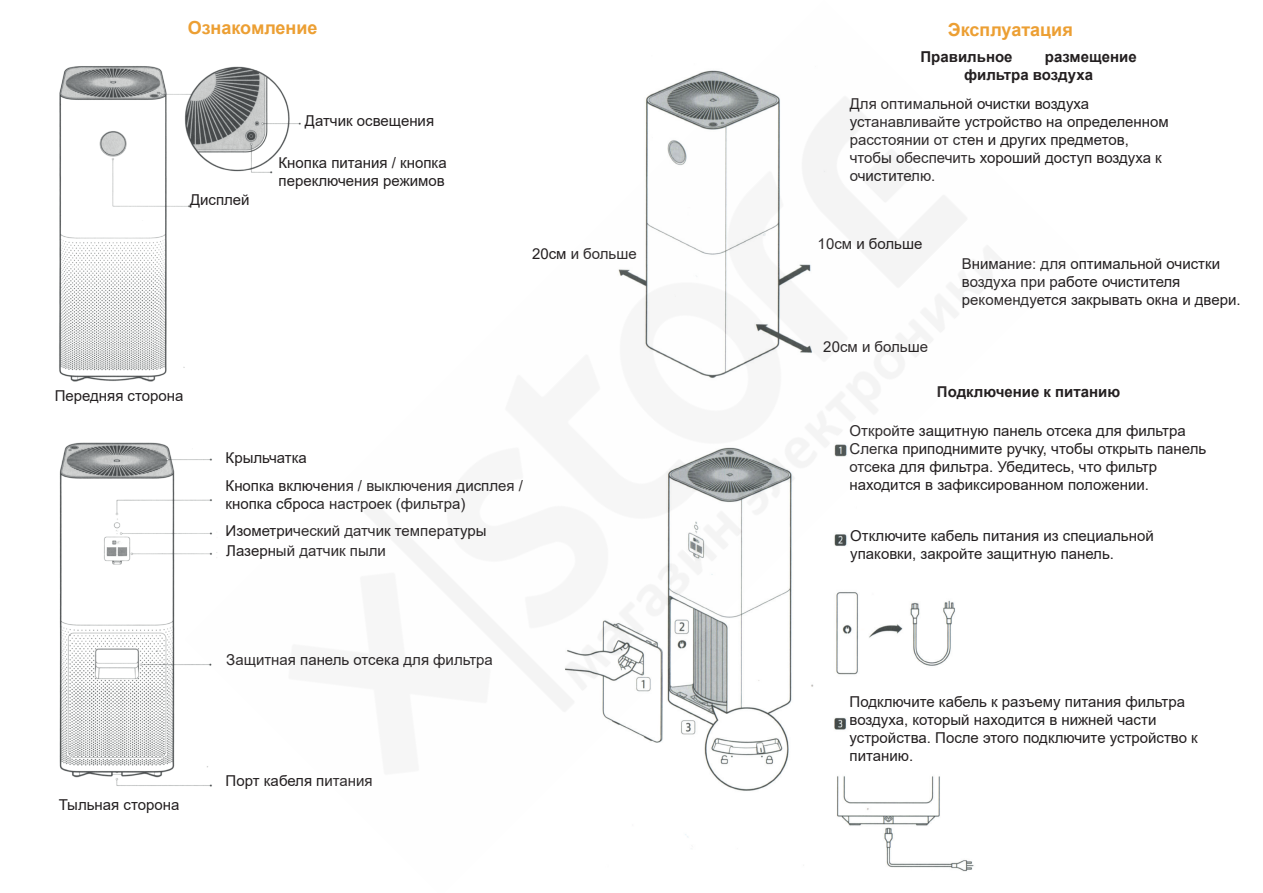
<style>
.page{position:relative;width:1263px;height:893px;background:#fff}
.page>*{position:absolute;margin:0;border:0;box-sizing:border-box;transform-origin:0 0}
.t1{font:700 18px "Arial";color:#ec9f33}
.t2{font:15px/18px "Arial";color:#231f20}
.t3{font:700 15px/18px "Arial";color:#231f20}
</style>
<div class="page">
<img style="left:59px;top:66px;width:126px;height:316px">
<img style="left:59px;top:442px;width:126px;height:344px">
<img style="left:185px;top:66px;width:822px;height:806px">
<p class="t1" style="left:188px;top:15px;width:131px">Ознакомление</p>
<p class="t2" style="left:190px;top:191px;width:61px">Дисплей</p>
<p class="t2" style="left:305px;top:111px;width:131px">Датчик освещения</p>
<p class="t2" style="left:279px;top:154px;width:170px">Кнопка питания / кнопка переключения режимов</p>
<p class="t2" style="left:532px;top:245px;width:106px">20см и больше</p>
<p class="t2" style="left:55px;top:387px;width:130px">Передняя сторона</p>
<p class="t2" style="left:59px;top:796px;width:122px">Тыльная сторона</p>
<p class="t2" style="left:226px;top:443px;width:299px;line-height:28.7px">Крыльчатка<br>Кнопка включения / выключения дисплея /</p>
<p class="t2" style="left:226px;top:491px;width:262px;line-height:26.4px">кнопка сброса настроек (фильтра)<br>Изометрический датчик температуры</p>
<p class="t2" style="left:226px;top:541px;width:161px">Лазерный датчик пыли</p>
<p class="t2" style="left:226px;top:651px;width:268px">Защитная панель отсека для фильтра</p>
<p class="t2" style="left:226px;top:771px;width:149px">Порт кабеля питания</p>
<p class="t1" style="left:948px;top:17px;width:126px">Эксплуатация</p>
<p class="t3" style="left:920px;top:48px;width:94px">Правильное</p>
<p class="t3" style="left:964px;top:48px;width:174px;text-indent:81px">размещение фильтра воздуха</p>
<p class="t2" style="left:850px;top:95px;width:320px">Для оптимальной очистки воздуха устанавливайте устройство на определенном расстоянии от стен и других предметов, чтобы обеспечить хороший доступ воздуха к очистителю.</p>
<p class="t2" style="left:818px;top:235px;width:106px">10см и больше</p>
<p class="t2" style="left:823px;top:338px;width:106px">20см и больше</p>
<p class="t2" style="left:962px;top:255px;width:280px">Внимание: для оптимальной очистки воздуха при работе очистителя рекомендуется закрывать окна и двери.</p>
<p class="t3" style="left:937px;top:382px;width:185px">Подключение к питанию</p>
<p class="t2" style="left:849px;top:422px;width:358px">Откройте защитную панель отсека для фильтра Слегка приподнимите ручку, чтобы открыть панель отсека для фильтра. Убедитесь, что фильтр находится в зафиксированном положении.</p>
<p class="t2" style="left:850px;top:527px;width:305px">Отключите кабель питания из специальной упаковки, закройте защитную панель.</p>
<p class="t2" style="left:849px;top:692px;width:350px">Подключите кабель к разъему питания фильтра воздуха, который находится в нижней части устройства. После этого подключите устройство к питанию.</p>
</div>
